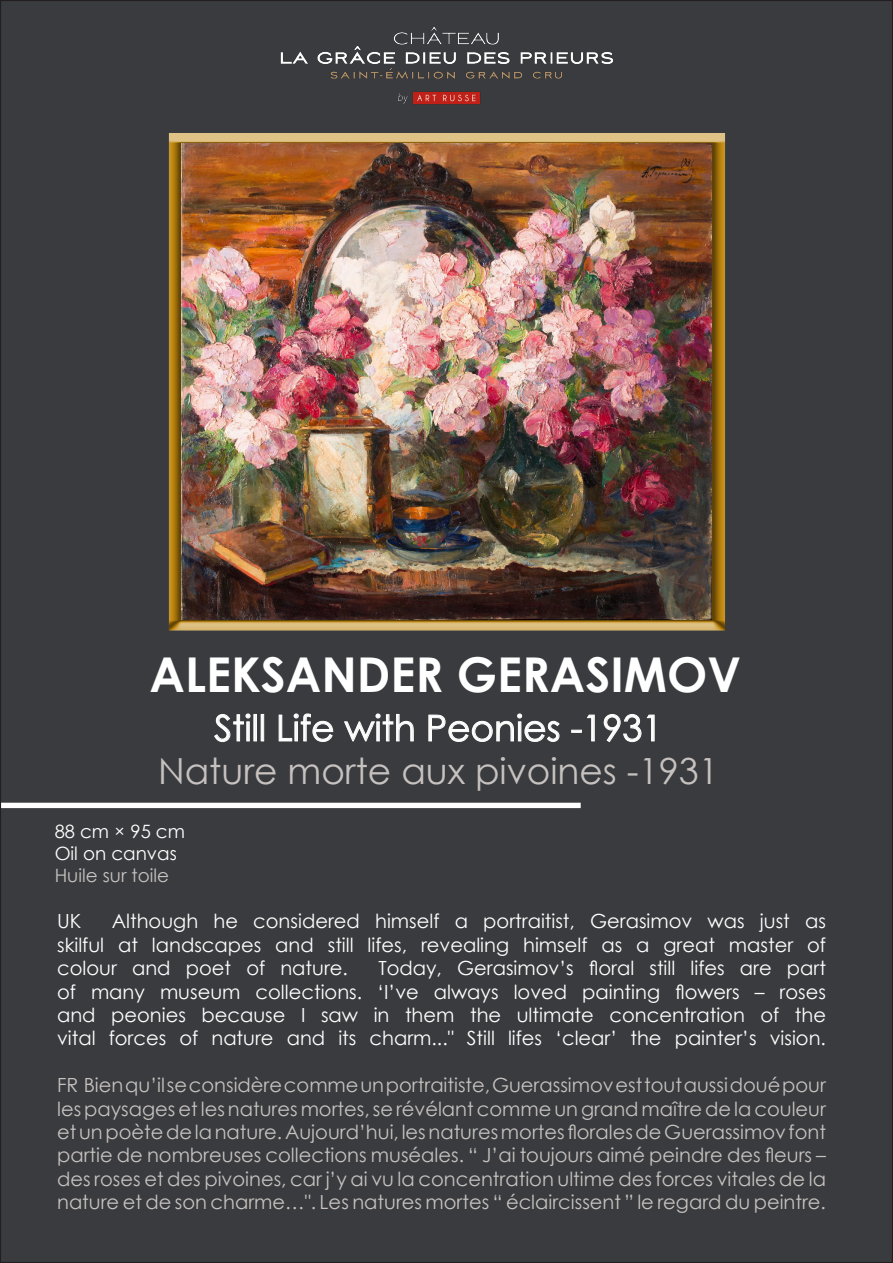
<style>
.page{position:relative;width:893px;height:1263px;background:#fff}
.page>*{position:absolute;margin:0;border:0;box-sizing:border-box;transform-origin:0 0}
.t1{font:700 48px "Century Gothic";color:#fff}
.t2{font:36px "Century Gothic";color:#c7c2c0}
.t3{font:36px "Century Gothic";color:#fff}
.t4{font:19.5px/23.4px "Century Gothic";color:#c7c2c0;text-align:justify}
.t5{font:19.5px/23.4px "Century Gothic";color:#fff;text-align:justify}
.t6{font:18.3px "Century Gothic";color:#fff}
.t7{font:18.3px "Century Gothic";color:#c7c2c0}
</style>
<div class="page">
<div style="left:1px;top:1px;width:891px;height:1261px;background:#393b3e"></div>
<div style="left:1px;top:803px;width:580px;height:5px;background:#fff"></div>
<svg style="left:214px;top:713px;width:37px;height:29px"></svg>
<div style="left:261px;top:714px;width:3px;height:27px;border:1px solid #fff"></div>
<svg style="left:278px;top:713px;width:55px;height:29px"></svg>
<svg style="left:344px;top:713px;width:70px;height:29px"></svg>
<svg style="left:428px;top:713px;width:132px;height:29px"></svg>
<svg style="left:572px;top:730px;width:9px;height:2px"></svg>
<svg style="left:587px;top:714px;width:8px;height:28px"></svg>
<svg style="left:603px;top:714px;width:52px;height:28px"></svg>
<img style="left:0;top:36px;width:893px;height:611px">
<img style="left:136px;top:28px;width:621px;height:86px">
<img style="left:182px;top:144px;width:529px;height:476px">
<p class="t1" style="left:150px;top:638px;width:593px">ALEKSANDER GERASIMOV</p>
<p class="t3" style="left:214px;top:703px;width:449px">Still Life with Peonies -1931</p>
<p class="t2" style="left:158px;top:746px;width:562px">Nature morte aux pivoines -1931</p>
<p class="t6" style="left:55px;top:819px;width:132px">88 cm × 95 cm</p>
<p class="t6" style="left:55px;top:841px;width:124px">Oil on canvas</p>
<p class="t7" style="left:55px;top:863px;width:116px">Huile sur toile</p>
<p class="t5" style="left:57px;top:909px;width:26px">UK</p>
<p class="t5" style="left:57px;top:909px;width:770px;text-indent:55px">Although he considered himself a portraitist, Gerasimov was just as skilful at landscapes and still lifes, revealing himself as a great master of colour and poet of nature.</p>
<p class="t5" style="left:57px;top:956px;width:770px;text-indent:321px">Today, Gerasimov’s floral still lifes are part of many museum collections. ‘I’ve always loved painting flowers – roses and peonies because I saw in them the ultimate concentration of the vital forces of nature and its charm..." Still lifes ‘clear’ the painter’s vision.</p>
<p class="t4" style="left:57px;top:1073px;width:770px">FR Bien qu’il se considère comme un portraitiste, Guerassimov est tout aussi doué pour les paysages et les natures mortes, se révélant comme un grand maître de la couleur et un poète de la nature. Aujourd’hui, les natures mortes florales de Guerassimov font partie de nombreuses collections muséales. “ J’ai toujours aimé peindre des fleurs – des roses et des pivoines, car j’y ai vu la concentration ultime des forces vitales de la nature et de son charme…". Les natures mortes “ éclaircissent ” le regard du peintre.</p>
</div>
